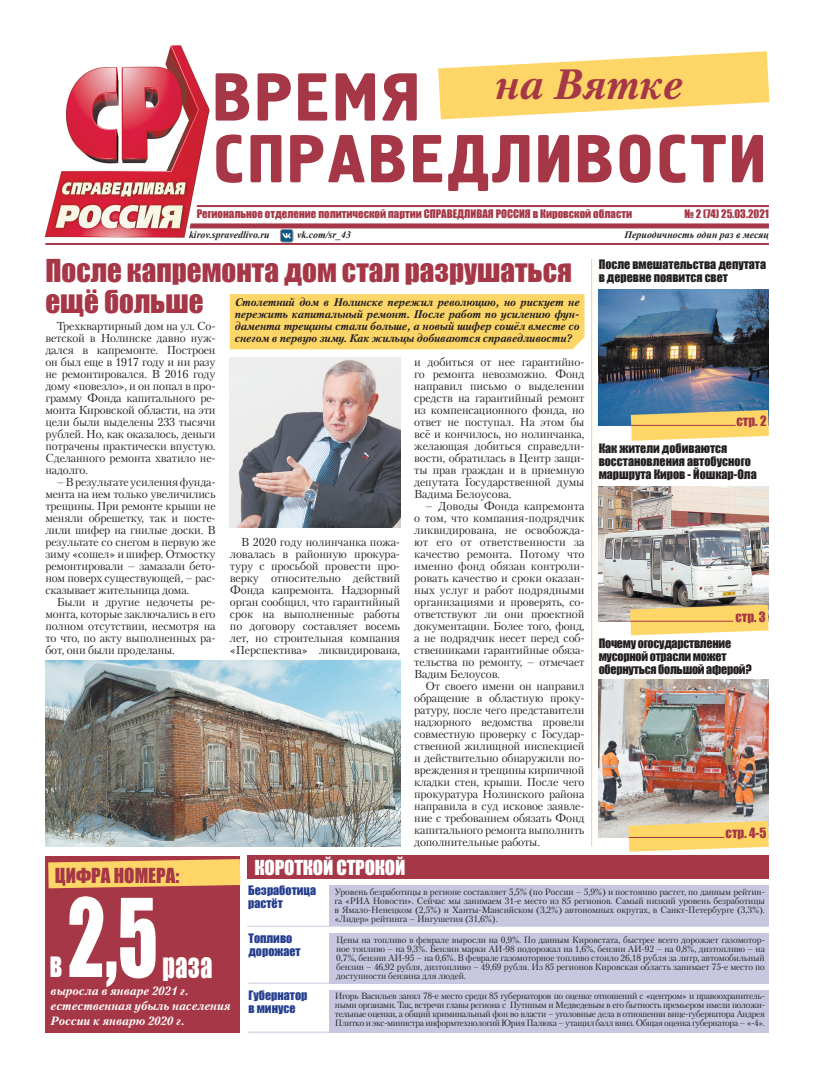
<style>
.page{position:relative;width:820px;height:1078px;background:#fff}
.page>*{position:absolute;margin:0;border:0;box-sizing:border-box;transform-origin:0 0}
.t1{font:100px "Impact";color:#fff;scale:.75 1}
.t2{font:67.5px/61.7px "Hermes CTT";letter-spacing:.045em;color:#a63747;scale:1.05 1}
.t3{font:italic 700 42.2px "Petersburg C";color:#a63747}
.t4{font:32px "Impact";color:#fff;scale:.75 1}
.t5{font:29px/31px "Impact";color:#a63747}
.t6{font:19px "Impact";letter-spacing:-.01em;color:#fff}
.t7{font:19px "Impact";color:#a63747}
.t8{font:13px "Impact";color:#a63747}
.t9{font:12px/13px "Impact";color:#231f20}
.t10{font:12px/13px "Impact";letter-spacing:-.02em;color:#231f20}
.t11{font:italic 700 12px/15px "Petersburg C";color:#fff}
.t12{font:12px/13px "Impact";color:#253f8e}
.t13{font:11.5px/12px "Petersburg C";letter-spacing:-.015em;color:#231f20;text-align:justify}
.t14{font:italic 700 11px/12px "Petersburg C";letter-spacing:-.01em;color:#231f20;text-align:justify}
.t15{font:10.8px "Impact";color:#a63747}
.t16{font:italic 700 9.9px "Times New Roman";color:#231f20}
.t17{font:9px/9px "Petersburg C";letter-spacing:-.01em;color:#231f20;text-align:justify}
</style>
<div class="page">
<img style="left:598px;top:679px;width:170px;height:158px">
<img style="left:44px;top:45px;width:171px;height:193px">
<hr style="left:45px;top:243px;width:723px;height:2px;background:#a63747">
<hr style="left:197px;top:205px;width:571px;height:2px;background:#a63747">
<svg style="left:438px;top:51px;width:331px;height:68px"></svg>
<svg style="left:190px;top:223px;width:579px;height:19px"></svg>
<div style="left:280px;top:229px;width:13px;height:13px;border:1px solid #95979a;border-radius:2px"></div>
<div style="left:45px;top:855px;width:195px;height:177px;background:#a63747"></div>
<svg style="left:48px;top:859px;width:192px;height:29px;background:#f4c463"></svg>
<hr style="left:591px;top:259px;width:1px;height:587px;background:#fed667">
<img style="left:598px;top:289px;width:170px;height:136px">
<svg style="left:630px;top:410px;width:138px;height:30px;background:#edcf75"></svg>
<hr style="left:630px;top:425px;width:105px;height:1px;background:#a63747">
<svg style="left:628px;top:820px;width:140px;height:31px;background:#f7d47b"></svg>
<hr style="left:628px;top:836px;width:96px;height:1px;background:#a63747">
<img style="left:598px;top:486px;width:170px;height:135px">
<svg style="left:630px;top:604px;width:138px;height:31px;background:#f1ce73"></svg>
<hr style="left:630px;top:620px;width:102px;height:1px;background:#a63747">
<div style="left:230px;top:294px;width:354px;height:55px;background:#fed667"></div>
<img style="left:230px;top:357px;width:170px;height:170px">
<div style="left:329px;top:885px;width:439px;height:41px;background:#c7c7e0"></div>
<div style="left:247px;top:855px;width:521px;height:24px;background:#a63747"></div>
<div style="left:329px;top:933px;width:439px;height:50px;background:#c7c7e0"></div>
<hr style="left:247px;top:925px;width:521px;height:1px;background:#c7c7e0">
<div style="left:329px;top:990px;width:439px;height:42px;background:#c7c7e0"></div>
<hr style="left:248px;top:982px;width:520px;height:1px;background:#c7c7e0">
<hr style="left:247px;top:1031px;width:521px;height:1px;background:#c7c7e0">
<img style="left:45px;top:660px;width:355px;height:186px">
<h3 class="t3" style="left:495px;top:58px;width:189px">на Вятке</h3>
<h2 class="t2" style="left:213px;top:69px;width:528px">ВРЕМЯ<br>СПРАВЕДЛИВОСТИ</h2>
<p class="t15" style="left:197px;top:206px;width:436px">Региональное отделение политической партии СПРАВЕДЛИВАЯ РОССИЯ в Кировской области</p>
<p class="t15" style="left:684px;top:206px;width:86px">№ 2 (74) 25.03.2021</p>
<p class="t16" style="left:189px;top:227px;width:82px">kirov.spravedlivo.ru</p>
<p class="t16" style="left:297px;top:227px;width:55px">vk.com/sr_43</p>
<p class="t16" style="left:624px;top:227px;width:146px">Периодичность один раз в месяц</p>
<h3 class="t5" style="left:45px;top:254px;width:528px">После капремонта дом стал разрушаться ещё больше</h3>
<p class="t14" style="left:235px;top:296px;width:346px">Столетний дом в Нолинске пережил революцию, но рискует не пережить капитальный ремонт. После работ по усилению фун&shy;дамента трещины стали больше, а новый шифер сошёл вместе со снегом в первую зиму. Как жильцы добиваются справедливости?</p>
<p class="t13" style="left:414px;top:356px;width:172px">и добиться от нее гарантийно&shy;го ремонта невозможно. Фонд направил письмо о выделении средств на гарантийный ремонт из компенсационного фонда, но ответ не поступал. На этом бы всё и кончилось, но нолинчанка, желающая добиться справедли&shy;вости, обратилась в Центр защи&shy;ты прав граждан и в приемную депутата Государственной думы Вадима Белоусова.</p>
<p class="t13" style="left:414px;top:500px;width:172px;text-indent:11px">– Доводы Фонда капремонта о том, что компания-подрядчик ликвидирована, не освобожда&shy;ют его от ответственности за качество ремонта. Потому что именно фонд обязан контроли&shy;ровать качество и сроки оказан&shy;ных услуг и работ подрядными организациями и проверять, со&shy;ответствуют ли они проектной документации. Более того, фонд, а не подрядчик несет перед соб&shy;ственниками гарантийные обяза&shy;тельства по ремонту, – отмечает Вадим Белоусов.</p>
<p class="t13" style="left:414px;top:680px;width:172px;text-indent:11px">От своего имени он направил обращение в областную проку&shy;ратуру, после чего представители надзорного ведомства провели совместную проверку с Государ&shy;ственной жилищной инспекцией и действительно обнаружили по&shy;вреждения и трещины кирпичной кладки стен, крыши. После чего прокуратура Нолинского района направила в суд исковое заявле&shy;ние с требованием обязать Фонд капитального ремонта выполнить дополнительные работы.</p>
<p class="t13" style="left:45px;top:320px;width:172px;text-indent:11px">Трехквартирный дом на ул. Со&shy;ветской в Нолинске давно нуж&shy;дался в капремонте. Построен он был еще в 1917 году и ни разу не ремонтировался. В 2016 году дому «повезло», и он попал в про&shy;грамму Фонда капитального ре&shy;монта Кировской области, на эти цели были выделены 233 тысячи рублей. Но, как оказалось, деньги потрачены практически впустую.<br>Сделанного ремонта хватило не&shy;надолго.</p>
<p class="t13" style="left:45px;top:476px;width:172px;text-indent:11px">– В результате усиления фунда&shy;мента на нем только увеличились трещины. При ремонте крыши не меняли обрешетку, так и посте&shy;лили шифер на гнилые доски. В результате со снегом в первую же зиму «сошел» и шифер. Отмостку ремонтировали – замазали бето&shy;ном поверх существующей, – рас&shy;сказывает жительница дома.</p>
<p class="t13" style="left:45px;top:596px;width:172px;text-indent:11px">Были и другие недочеты ре&shy;монта, которые заключались в его полном отсутствии, несмотря на то что, по акту выполненных ра&shy;бот, они были проделаны.</p>
<p class="t13" style="left:230px;top:536px;width:172px;text-indent:11px">В 2020 году нолинчанка пожа&shy;ловалась в районную прокура&shy;туру с просьбой провести про&shy;верку относительно действий Фонда капремонта. Надзорный орган сообщил, что гарантийный срок на выполненные работы по договору составляет восемь лет, но строительная компания «Перспектива» ликвидирована,</p>
<p class="t9" style="left:598px;top:257px;width:169px">После вмешательства депутата в деревне появится свет</p>
<p class="t8" style="left:736px;top:411px;width:31px">стр. 2</p>
<p class="t9" style="left:598px;top:442px;width:159px">Как жители добиваются восстановления автобусного маршрута Киров - Йошкар-Ола</p>
<p class="t8" style="left:735px;top:606px;width:32px">стр. 3</p>
<p class="t10" style="left:598px;top:636px;width:154px">Почему огосударствление мусорной отрасли может обернуться большой аферой?</p>
<p class="t8" style="left:725px;top:822px;width:42px">стр. 4-5</p>
<h3 class="t7" style="left:55px;top:860px;width:126px">ЦИФРА НОМЕРА:</h3>
<h1 class="t1" style="left:67px;top:859px;width:122px">2,5</h1>
<h3 class="t4" style="left:50px;top:939px;width:18px">в</h3>
<h3 class="t4" style="left:162px;top:940px;width:68px">раза</h3>
<p class="t11" style="left:51px;top:983px;width:181px">выросла в январе 2021 г. естественная убыль населения<br>России к январю 2020 г.</p>
<h3 class="t6" style="left:254px;top:852px;width:152px">КОРОТКОЙ СТРОКОЙ</h3>
<p class="t12" style="left:248px;top:883px;width:70px">Безработица растёт</p>
<p class="t17" style="left:334px;top:886px;width:431px">Уровень безработицы в регионе составляет 5,5% (по России – 5,9%) и постоянно растет, по данным рейтин&shy;га «РИА Новости». Сейчас мы занимаем 31-е место из 85 регионов. Самый низкий уровень безработицы в Ямало-Ненецком (2,5%) и Ханты-Мансийском (3,2%) автономных округах, в Санкт-Петербурге (3,3%). «Лидер» рейтинга – Ингушетия (31,6%).</p>
<p class="t17" style="left:336px;top:935px;width:430px">Цены на топливо в феврале выросли на 0,9%. По данным Кировстата, быстрее всего дорожает газомотор&shy;ное топливо – на 9,3%. Бензин марки АИ-98 подорожал на 1,6%, бензин АИ-92 – на 0,8%, дизтопливо – на 0,7%, бензин АИ-95 – на 0,6%. В феврале газомоторное топливо стоило 26,18 рубля за литр, автомобильный бензин – 46,92 рубля, дизтопливо – 49,69 рубля. Из 85 регионов Кировская область занимает 75-е место по доступности бензина для людей.</p>
<p class="t12" style="left:248px;top:931px;width:54px">Топливо дорожает</p>
<p class="t12" style="left:248px;top:988px;width:60px">Губернатор в минусе</p>
<p class="t17" style="left:335px;top:991px;width:431px">Игорь Васильев занял 78-е место среди 85 губернаторов по оценке отношений с «центром» и правоохранитель&shy;ными органами. Так, встречи главы региона с Путиным и Медведевым в его бытность премьером имели положи&shy;тельные оценки, а общий криминальный фон во власти – уголовные дела в отношении вице-губернатора Андрея Плитко и экс-министра информтехнологий Юрия Палюха – утащил балл вниз. Общая оценка губернатора – «-4».</p>
</div>
